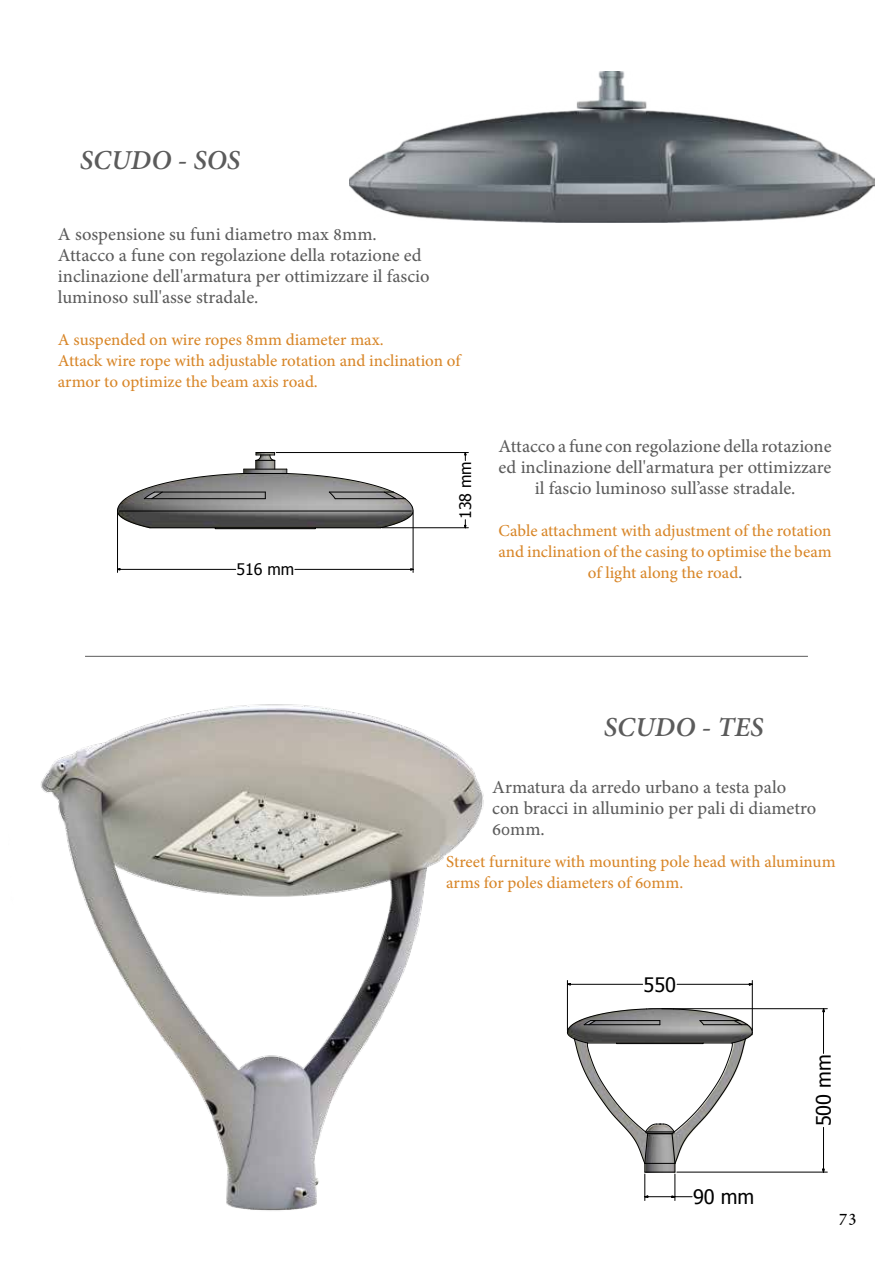
<style>
.page{position:relative;width:893px;height:1263px;background:#fff}
.page>*{position:absolute;margin:0;border:0;box-sizing:border-box;transform-origin:0 0}
.t1{font:italic 700 27px "Adobe Hebrew";color:#5b5b5b}
.t2{font:19.95px "Tahoma";letter-spacing:-.005em;color:#000}
.t3{font:18px/21px "Adobe Hebrew";color:#5b5b5b}
.t4{font:18px "Adobe Hebrew";color:#000}
.t5{font:16.5px/21px "Adobe Hebrew";color:#d88628}
.t6{font:15.9px "Tahoma";letter-spacing:-.005em;color:#000}
.s1{color:#5b5b5b}
</style>
<div class="page">
<img style="left:349px;top:71px;width:525px;height:151px">
<img style="left:149px;top:453px;width:264px;height:76px">
<div style="left:215px;top:527px;width:101px;height:2px;border:1px solid #000"></div>
<hr style="left:144px;top:498px;width:121px;height:1px;background:#000">
<hr style="left:154px;top:492px;width:111px;height:1px;background:#000">
<hr style="left:244px;top:473px;width:43px;height:1px;background:#000">
<hr style="left:119px;top:511px;width:292px;height:1px;background:#000">
<hr style="left:150px;top:527px;width:231px;height:1px;background:#000">
<hr style="left:244px;top:469px;width:43px;height:1px;background:#000">
<svg style="left:255px;top:452px;width:20px;height:17px"></svg>
<svg style="left:286px;top:469px;width:128px;height:59px"></svg>
<svg style="left:117px;top:469px;width:128px;height:59px"></svg>
<hr style="left:382px;top:527px;width:86px;height:1px;background:#000">
<hr style="left:276px;top:452px;width:192px;height:1px;background:#000">
<hr style="left:120px;top:569px;width:116px;height:1px;background:#000">
<hr style="left:295px;top:569px;width:116px;height:1px;background:#000">
<hr style="left:117px;top:513px;width:1px;height:59px;background:#000">
<hr style="left:413px;top:513px;width:1px;height:59px;background:#000">
<hr style="left:823px;top:1012px;width:1px;height:41px;background:#000">
<hr style="left:823px;top:1127px;width:1px;height:42px;background:#000">
<hr style="left:677px;top:1172px;width:150px;height:1px;background:#000">
<hr style="left:662px;top:1008px;width:165px;height:1px;background:#000">
<hr style="left:570px;top:984px;width:73px;height:1px;background:#000">
<hr style="left:677px;top:984px;width:72px;height:1px;background:#000">
<hr style="left:752px;top:980px;width:1px;height:50px;background:#000">
<hr style="left:567px;top:980px;width:1px;height:50px;background:#000">
<svg style="left:567px;top:1008px;width:186px;height:192px"></svg>
<img style="left:41px;top:655px;width:508px;height:556px">
<hr style="left:85px;top:656px;width:723px;height:1px;background:#5b5b5b">
<h1 class="t1" style="left:80px;top:143px;width:162px">SCUDO - SOS</h1>
<p class="t3" style="left:58px;top:224px;width:373px">A sospensione su funi diametro max 8mm.<br>Attacco a fune con regolazione della rotazione ed inclinazione dell'armatura per ottimizzare il fascio luminoso sull'asse stradale.</p>
<p class="t5" style="left:58px;top:329px;width:404px">A suspended on wire ropes 8mm diameter max.<br>Attack wire rope with adjustable rotation and inclination of armor to optimize the beam axis road.</p>
<p class="t6" style="left:237px;top:559px;width:59px">516 mm</p>
<p class="t6" style="left:455px;top:519px;width:59px;rotate:-90deg">138 mm</p>
<p class="t3" style="left:499px;top:435px;width:334px;text-align:center">Attacco a fune con regolazione della rotazione ed inclinazione dell'armatura per ottimizzare il fascio luminoso sull’asse stradale.</p>
<p class="t5" style="left:499px;top:520px;width:334px;text-align:center">Cable attachment with adjustment of the rotation and inclination of the casing to optimise the beam of light along the road<span class="s1">.</span></p>
<h1 class="t1" style="left:604px;top:711px;width:161px">SCUDO - TES</h1>
<p class="t3" style="left:492px;top:777px;width:326px">Armatura da arredo urbano a testa palo con bracci in alluminio per pali di diametro<br>60mm.</p>
<p class="t5" style="left:446px;top:851px;width:391px">Street furniture with mounting pole head with aluminum arms for poles diameters of 60mm.</p>
<p class="t2" style="left:644px;top:971px;width:34px">550</p>
<p class="t2" style="left:693px;top:1183px;width:63px">90 mm</p>
<p class="t2" style="left:810px;top:1126px;width:74px;rotate:-90deg">500 mm</p>
<p class="t4" style="left:839px;top:1205px;width:20px">73</p>
</div>
